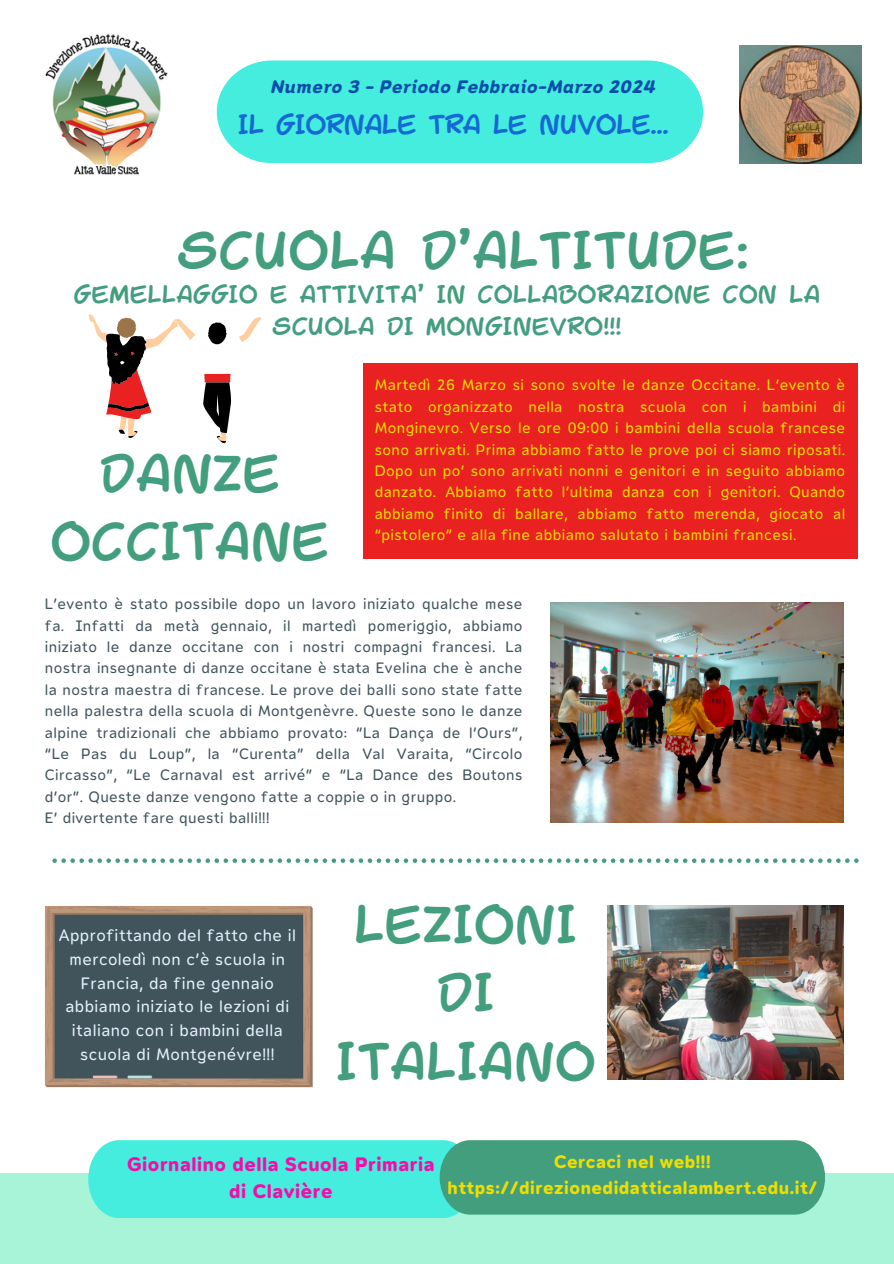
<style>
.page{position:relative;width:894px;height:1264px;background:#fff}
.page>*{position:absolute;margin:0;border:0;box-sizing:border-box;transform-origin:0 0}
.t1{font:48px/68.7px "Mulled Wine Season";letter-spacing:.03em;color:#439e7e;text-align:center}
.t2{font:24.9px "Mulled Wine Season";color:#1668d4}
.t3{font:22.5px/31.5px "Mulled Wine Season";letter-spacing:.03em;color:#439e7e;text-align:center}
.t4{font:19.5px/27px "Opun Mai 700";letter-spacing:.03em;color:#fa09a8;text-align:center}
.t5{font:18px/25.8px "Opun Mai 700";letter-spacing:.03em;color:#efde00;text-align:center}
.t6{font:18px "Opun Mai 700 It";letter-spacing:.03em;color:#084da8}
.t7{font:16.5px/23.7px "Opun Mai 400";letter-spacing:.03em;color:#e6f0ff;text-align:center}
.t8{font:15px/21.3px "Opun Mai 400";letter-spacing:.03em;color:#41545b;text-align:justify}
.t9{font:15px/21.3px "Opun Mai 400";letter-spacing:.03em;color:#efde00;text-align:justify}
</style>
<div class="page">
<div style="left:217px;top:60px;width:486px;height:103px;background:#44edde"></div>
<img style="left:45px;top:34px;width:123px;height:141px">
<div style="left:0;top:1172px;width:893px;height:91px;background:#a7f4d8"></div>
<svg style="left:88px;top:1140px;width:736px;height:77px;background:#47c6af"></svg>
<img style="left:739px;top:45px;width:122px;height:118px">
<svg style="left:88px;top:314px;width:173px;height:129px"></svg>
<svg style="left:52px;top:858px;width:806px;height:5px"></svg>
<svg style="left:45px;top:906px;width:267px;height:181px;background:#545d5f"></svg>
<img style="left:607px;top:906px;width:236px;height:173px">
<img style="left:551px;top:602px;width:292px;height:220px">
<div style="left:363px;top:363px;width:494px;height:196px;background:#ea2121"></div>
<p class="t6" style="left:270px;top:76px;width:386px">Numero 3 - Periodo Febbraio-Marzo 2024</p>
<p class="t2" style="left:238px;top:108px;width:431px">IL GIORNALE TRA LE NUVOLE...</p>
<p class="t1" style="left:177px;top:218px;width:572px">SCUOLA D’ALTITUDE:</p>
<p class="t3" style="left:74px;top:280px;width:747px">GEMELLAGGIO E ATTIVITA’ IN COLLABORAZIONE CON LA<br>SCUOLA DI MONGINEVRO!!!</p>
<p class="t1" style="left:51px;top:441px;width:279px">DANZE<br>OCCITANE</p>
<p class="t9" style="left:374px;top:374px;width:472px">Martedì 26 Marzo si sono svolte le danze Occitane. L’evento è stato organizzato nella nostra scuola con i bambini di Monginevro. Verso le ore 09:00 i bambini della scuola francese sono arrivati. Prima abbiamo fatto le prove poi ci siamo riposati.<br>Dopo un po’ sono arrivati nonni e genitori e in seguito abbiamo danzato. Abbiamo fatto l’ultima danza con i genitori. Quando abbiamo finito di ballare, abbiamo fatto merenda, giocato al “pistolero” e alla fine abbiamo salutato i bambini francesi.</p>
<p class="t8" style="left:45px;top:593px;width:479px">L’evento è stato possibile dopo un lavoro iniziato qualche mese fa. Infatti da metà gennaio, il martedì pomeriggio, abbiamo iniziato le danze occitane con i nostri compagni francesi. La nostra insegnante di danze occitane è stata Evelina che è anche la nostra maestra di francese. Le prove dei balli sono state fatte nella palestra della scuola di Montgenèvre. Queste sono le danze alpine tradizionali che abbiamo provato: “La Dança de l’Ours”, “Le Pas du Loup”, la “Curenta” della Val Varaita, “Circolo Circasso”, “Le Carnaval est arrivé” e “La Dance des Boutons d’or”. Queste danze vengono fatte a coppie o in gruppo.</p>
<h1 class="t8" style="left:45px;top:807px;width:226px">E’ divertente fare questi balli!!!</h1>
<h1 class="t7" style="left:59px;top:923px;width:239px">Approfittando del fatto che il mercoledì non c’è scuola in<br>Francia, da fine gennaio abbiamo iniziato le lezioni di italiano con i bambini della scuola di Montgenévre!!!</h1>
<p class="t1" style="left:336px;top:892px;width:260px">LEZIONI<br>DI<br>ITALIANO</p>
<h3 class="t4" style="left:127px;top:1150px;width:309px">Giornalino della Scuola Primaria di Clavière</h3>
<h2 class="t5" style="left:447px;top:1149px;width:371px">Cercaci nel web!!! https://direzionedidatticalambert.edu.it/</h2>
</div>
